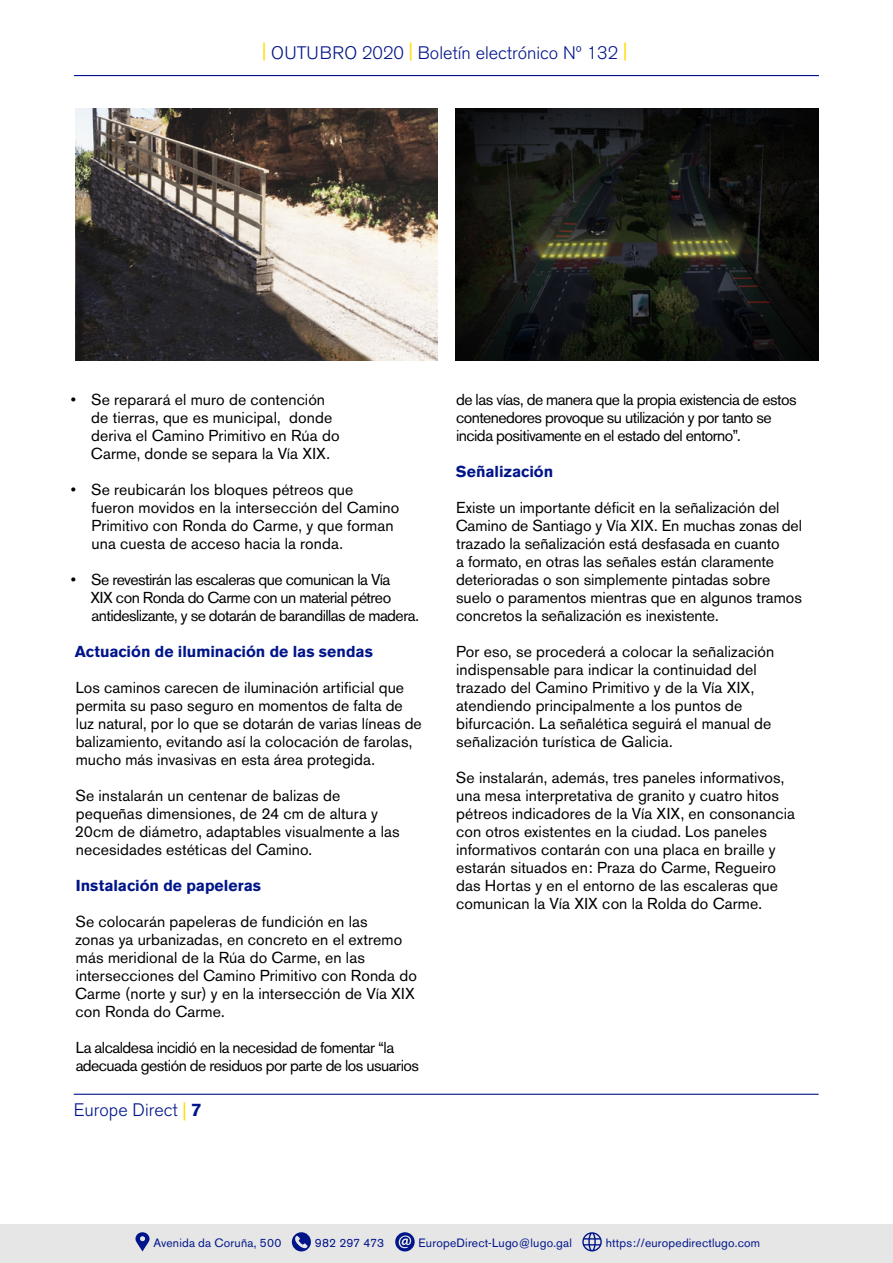
<style>
.page{position:relative;width:893px;height:1263px;background:#fff}
.page>*{position:absolute;margin:0;border:0;box-sizing:border-box;transform-origin:0 0}
.t1{font:300 18px "Akzidenz Grotesk BE";color:#001589}
.t2{font:15.75px/18px "Akzidenz Grotesk BE";letter-spacing:.005em;color:#000}
.t3{font:15.75px/18px "Akzidenz Grotesk BE";letter-spacing:-.035em;color:#000}
.t4{font:700 15.75px "Akzidenz Grotesk BE";color:#001589}
.t5{font:12px "Akzidenz Grotesk BE";letter-spacing:.015em;color:#001589}
.s1{font-weight:400;color:#fd0}
.s2{font-weight:700}
</style>
<div class="page">
<hr style="left:74px;top:1094px;width:745px;height:1px;background:#001589">
<hr style="left:74px;top:75px;width:745px;height:1px;background:#001589">
<div style="left:0;top:1224px;width:893px;height:39px;background:#e6e6e6"></div>
<svg style="left:135px;top:1232px;width:15px;height:19px"></svg>
<svg style="left:292px;top:1232px;width:19px;height:19px"></svg>
<svg style="left:295px;top:1236px;width:13px;height:12px"></svg>
<svg style="left:395px;top:1232px;width:20px;height:19px"></svg>
<svg style="left:399px;top:1235px;width:12px;height:13px"></svg>
<svg style="left:582px;top:1232px;width:20px;height:19px"></svg>
<img style="left:75px;top:108px;width:362px;height:252px">
<img style="left:455px;top:108px;width:364px;height:252px">
<p class="t1" style="left:262px;top:43px;width:366px"><sup>|</sup> OUTUBRO 2020 <sup>|</sup> Boletín electrónico Nº 132 <sup>|</sup></p>
<p class="t2" style="left:91px;top:391px;width:250px;text-indent:-20px">• Se reparará el muro de contención de tierras, que es municipal, donde deriva el Camino Primitivo en Rúa do Carme, donde se separa la Vía XIX.</p>
<p class="t2" style="left:91px;top:481px;width:309px;text-indent:-21px">• Se reubicarán los bloques pétreos que fueron movidos en la intersección del Camino Primitivo con Ronda do Carme, y que forman una cuesta de acceso hacia la ronda.</p>
<p class="t3" style="left:91px;top:571px;width:330px;text-indent:-20px">• Se revestirán las escaleras que comunican la Vía<br>XIX con Ronda do Carme con un material pétreo antideslizante, y se dotarán de barandillas de madera.</p>
<p class="t4" style="left:75px;top:642px;width:300px">Actuación de iluminación de las sendas</p>
<p class="t2" style="left:76px;top:679px;width:348px">Los caminos carecen de iluminación artificial que permita su paso seguro en momentos de falta de luz natural, por lo que se dotarán de varias líneas de balizamiento, evitando así la colocación de farolas, mucho más invasivas en esta área protegida.</p>
<p class="t2" style="left:75px;top:787px;width:327px">Se instalarán un centenar de balizas de pequeñas dimensiones, de 24 cm de altura y 20cm de diámetro, adaptables visualmente a las necesidades estéticas del Camino.</p>
<p class="t4" style="left:76px;top:876px;width:187px">Instalación de papeleras</p>
<p class="t2" style="left:75px;top:913px;width:343px">Se colocarán papeleras de fundición en las<br>zonas ya urbanizadas, en concreto en el extremo más meridional de la Rúa do Carme, en las intersecciones del Camino Primitivo con Ronda do Carme (norte y sur) y en la intersección de Vía XIX con Ronda do Carme.</p>
<p class="t3" style="left:76px;top:1039px;width:345px">La alcaldesa incidió en la necesidad de fomentar “la adecuada gestión de residuos por parte de los usuarios</p>
<p class="t1" style="left:74px;top:1100px;width:129px">Europe Direct <span class="s1">|</span> <span class="s2">7</span></p>
<p class="t3" style="left:456px;top:391px;width:342px">de las vías, de manera que la propia existencia de estos contenedores provoque su utilización y por tanto se incida positivamente en el estado del entorno”.</p>
<p class="t4" style="left:456px;top:462px;width:99px">Señalización</p>
<p class="t2" style="left:456px;top:499px;width:348px">Existe un importante déficit en la señalización del Camino de Santiago y Vía XIX. En muchas zonas del trazado la señalización está desfasada en cuanto<br>a formato, en otras las señales están claramente deterioradas o son simplemente pintadas sobre suelo o paramentos mientras que en algunos tramos concretos la señalización es inexistente.</p>
<p class="t2" style="left:456px;top:643px;width:320px">Por eso, se procederá a colocar la señalización indispensable para indicar la continuidad del trazado del Camino Primitivo y de la Vía XIX, atendiendo principalmente a los puntos de bifurcación. La señalética seguirá el manual de señalización turística de Galicia.</p>
<p class="t2" style="left:456px;top:769px;width:341px">Se instalarán, además, tres paneles informativos, una mesa interpretativa de granito y cuatro hitos pétreos indicadores de la Vía XIX, en consonancia con otros existentes en la ciudad. Los paneles informativos contarán con una placa en braille y estarán situados en: Praza do Carme, Regueiro das Hortas y en el entorno de las escaleras que comunican la Vía XIX con la Rolda do Carme.</p>
<p class="t5" style="left:153px;top:1236px;width:129px">Avenida da Coruña, 500</p>
<p class="t5" style="left:315px;top:1236px;width:71px">982 297 473</p>
<p class="t5" style="left:419px;top:1236px;width:155px">EuropeDirect-Lugo@lugo.gal</p>
<p class="t5" style="left:606px;top:1236px;width:156px">https://europedirectlugo.com</p>
</div>
